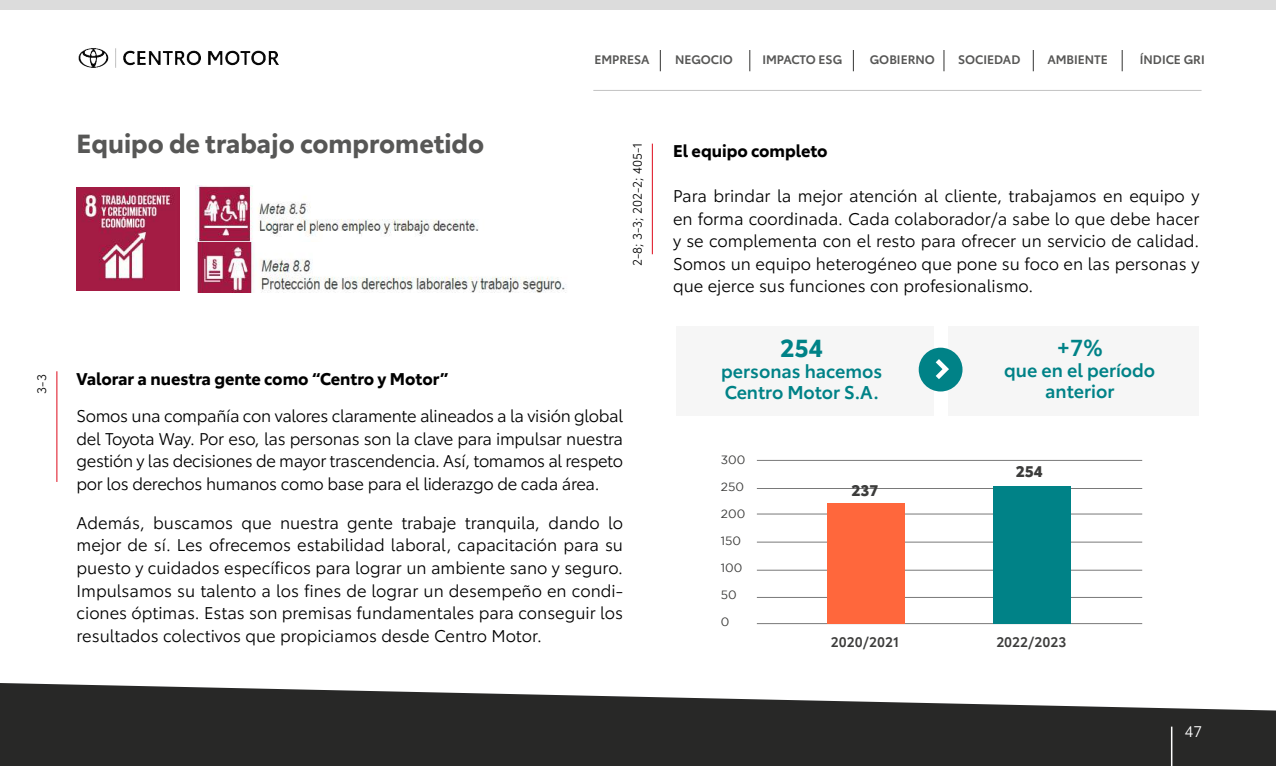
<style>
.page{position:relative;width:1276px;height:766px;background:#fff}
.page>*{position:absolute;margin:0;border:0;box-sizing:border-box;transform-origin:0 0}
.t1{font:700 25.5px "Toyota Type";color:#575756}
.t2{font:700 24px "Toyota Type";color:#008287}
.t3{font:600 22.5px "Toyota Type";color:#008287}
.t4{font:600 18px/21px "Toyota Type";color:#008287}
.t5{font:16.5px/22.5px "Toyota Type";color:#000;text-align:justify}
.t6{font:700 16.5px "Toyota Type";color:#000}
.t7{font:900 15px "Toyota Type";color:#3c3c3b}
.t8{font:15px "Toyota Type";color:#fff}
.t9{font:600 13.5px "Toyota Type";color:#3c3c3b}
.t10{font:600 12px "Toyota Type";color:#575756}
.t11{font:12px "Toyota Type";color:#000}
.t12{font:12px "Gotham";color:#3c3c3b}
</style>
<div class="page">
<img style="left:78px;top:48px;width:201px;height:20px">
<svg style="left:0;top:683px;width:1276px;height:82px;fill:#282827"></svg>
<svg style="left:660px;top:50px;width:1px;height:21px"></svg>
<svg style="left:749px;top:50px;width:1px;height:21px"></svg>
<svg style="left:853px;top:50px;width:1px;height:21px"></svg>
<svg style="left:943px;top:50px;width:1px;height:21px"></svg>
<svg style="left:1033px;top:50px;width:1px;height:21px"></svg>
<svg style="left:1122px;top:50px;width:1px;height:21px"></svg>
<hr style="left:1171px;top:726px;width:1px;height:39px;background:#fff">
<div style="left:0;top:0;width:1276px;height:10px;background:#dcdcdc"></div>
<hr style="left:593px;top:90px;width:608px;height:1px;background:#c2c2c2">
<hr style="left:57px;top:371px;width:1px;height:111px;background:#de0a1a">
<hr style="left:652px;top:144px;width:1px;height:110px;background:#de0a1a">
<div style="left:676px;top:326px;width:257px;height:90px;background:#f6f6f6"></div>
<div style="left:948px;top:326px;width:251px;height:90px;background:#f6f6f6"></div>
<div style="left:918px;top:347px;width:44px;height:44px;background:#008287;border-radius:50%"></div>
<svg style="left:935px;top:359px;width:14px;height:20px"></svg>
<hr style="left:757px;top:460px;width:385px;height:1px;background:#797979">
<hr style="left:757px;top:488px;width:385px;height:1px;background:#797979">
<hr style="left:757px;top:513px;width:385px;height:1px;background:#797979">
<hr style="left:757px;top:541px;width:385px;height:1px;background:#797979">
<hr style="left:757px;top:569px;width:385px;height:1px;background:#797979">
<hr style="left:757px;top:597px;width:385px;height:1px;background:#797979">
<hr style="left:757px;top:623px;width:385px;height:1px;background:#797979">
<div style="left:827px;top:503px;width:77px;height:120px;background:#ff673c"></div>
<div style="left:993px;top:486px;width:77px;height:137px;background:#008287"></div>
<img style="left:77px;top:187px;width:102px;height:103px">
<img style="left:196px;top:185px;width:283px;height:62px">
<img style="left:198px;top:242px;width:368px;height:50px">
<p class="t11" style="left:33px;top:393px;width:21px;rotate:-90deg">3-3</p>
<p class="t10" style="left:594px;top:51px;width:57px">EMPRESA</p>
<p class="t10" style="left:675px;top:51px;width:59px">NEGOCIO</p>
<p class="t10" style="left:762px;top:51px;width:81px">IMPACTO ESG</p>
<p class="t10" style="left:870px;top:51px;width:67px">GOBIERNO</p>
<p class="t10" style="left:958px;top:51px;width:64px">SOCIEDAD</p>
<p class="t10" style="left:1047px;top:51px;width:62px">AMBIENTE</p>
<p class="t10" style="left:1140px;top:51px;width:66px">ÍNDICE GRI</p>
<h1 class="t1" style="left:77px;top:124px;width:409px">Equipo de trabajo comprometido</h1>
<p class="t11" style="left:628px;top:266px;width:125px;rotate:-90deg">2-8; 3-3; 202-2; 405-1</p>
<p class="t6" style="left:77px;top:366px;width:373px">Valorar a nuestra gente como “Centro y Motor”</p>
<p class="t5" style="left:77px;top:404px;width:548px">Somos una compañía con valores claramente alineados a la visión global del Toyota Way. Por eso, las personas son la clave para impulsar nuestra gestión y las decisiones de mayor trascendencia. Así, tomamos al respeto por los derechos humanos como base para el liderazgo de cada área.</p>
<p class="t5" style="left:77px;top:510px;width:548px">Además, buscamos que nuestra gente trabaje tranquila, dando lo mejor de sí. Les ofrecemos estabilidad laboral, capacitación para su puesto y cuidados específicos para lograr un ambiente sano y seguro.<br>Impulsamos su talento a los fines de lograr un desempeño en condi&shy;ciones óptimas. Estas son premisas fundamentales para conseguir los resultados colectivos que propiciamos desde Centro Motor.</p>
<p class="t6" style="left:673px;top:138px;width:156px">El equipo completo</p>
<p class="t5" style="left:673px;top:184px;width:528px">Para brindar la mejor atención al cliente, trabajamos en equipo y en forma coordinada. Cada colaborador/a sabe lo que debe hacer y se complementa con el resto para ofrecer un servicio de calidad.<br>Somos un equipo heterogéneo que pone su foco en las personas y que ejerce sus funciones con profesionalismo.</p>
<h2 class="t2" style="left:780px;top:330px;width:44px">254</h2>
<p class="t4" style="left:721px;top:360px;width:162px">personas hacemos<br>Centro Motor S.A.</p>
<p class="t12" style="left:721px;top:453px;width:26px">300</p>
<p class="t12" style="left:721px;top:480px;width:25px">250</p>
<p class="t12" style="left:721px;top:507px;width:26px">200</p>
<p class="t12" style="left:721px;top:534px;width:22px">150</p>
<p class="t12" style="left:721px;top:561px;width:23px">100</p>
<p class="t12" style="left:721px;top:588px;width:17px">50</p>
<p class="t12" style="left:721px;top:615px;width:10px">0</p>
<p class="t7" style="left:851px;top:479px;width:28px">237</p>
<h3 class="t3" style="left:1057px;top:331px;width:47px">+7%</h3>
<p class="t4" style="left:1004px;top:358px;width:152px;text-align:center">que en el período anterior</p>
<p class="t7" style="left:1015px;top:460px;width:28px">254</p>
<p class="t9" style="left:831px;top:631px;width:70px">2020/2021</p>
<p class="t9" style="left:996px;top:631px;width:72px">2022/2023</p>
<p class="t8" style="left:1184px;top:720px;width:19px">47</p>
</div>
